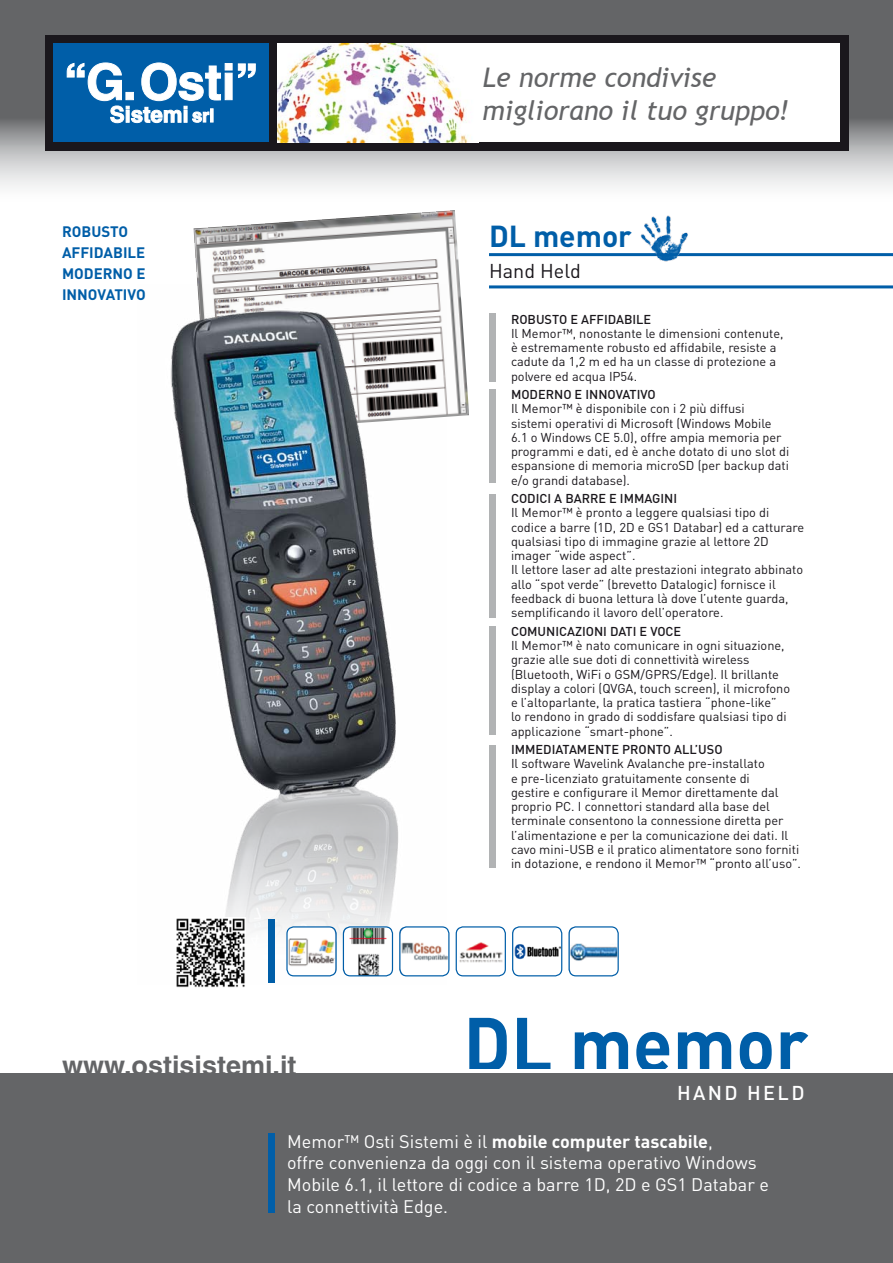
<style>
.page{position:relative;width:893px;height:1263px;background:#fff}
.page>*{position:absolute;margin:0;border:0;box-sizing:border-box;transform-origin:0 0}
.t1{font:700 76.2px "DIN";color:#005ea8;scale:.95 1}
.t2{font:700 30px "DIN";color:#005ea8}
.t3{font:italic 27px/32.4px "Trebuchet MS";color:#646567}
.t4{font:700 27px "Helvetica";color:#646567}
.t5{font:19.8px "DIN";color:#1a171c}
.t6{font:500 19.8px "DIN";letter-spacing:.12em;color:#fff}
.t7{font:18px/21.6px "DIN";color:#fff}
.t8{font:700 15px/21px "DIN";color:#005ea8}
.t9{font:12.75px/14.2px "DIN";color:#1a171c}
.t10{font:500 12.75px "DIN";color:#1a171c}
.s1{font-weight:700}
</style>
<div class="page">
<svg style="left:0;top:0;width:893px;height:188px;background:#9b9c9d"></svg>
<img style="left:193px;top:210px;width:276px;height:207px">
<img style="left:170px;top:285px;width:276px;height:692px">
<div style="left:45px;top:35px;width:233px;height:116px;background:#1a171c"></div>
<div style="left:269px;top:35px;width:580px;height:116px;background:#1a171c"></div>
<div style="left:54px;top:44px;width:215px;height:98px;background:#005ea8"></div>
<div style="left:278px;top:44px;width:562px;height:98px;background:#fff"></div>
<img style="left:278px;top:44px;width:190px;height:98px">
<svg style="left:67px;top:63px;width:188px;height:60px"></svg>
<div style="left:0;top:1074px;width:893px;height:189px;background:#646567"></div>
<hr style="left:489px;top:253px;width:404px;height:3px;background:#005ea8">
<div style="left:268px;top:1133px;width:7px;height:79px;background:#005ea8"></div>
<hr style="left:489px;top:285px;width:404px;height:3px;background:#005ea8">
<img style="left:639px;top:215px;width:51px;height:47px">
<div style="left:489px;top:313px;width:6px;height:68px;background:#b1b3b4"></div>
<div style="left:489px;top:389px;width:6px;height:94px;background:#b1b3b4"></div>
<div style="left:489px;top:626px;width:6px;height:109px;background:#b1b3b4"></div>
<div style="left:489px;top:746px;width:6px;height:122px;background:#b1b3b4"></div>
<div style="left:489px;top:494px;width:6px;height:123px;background:#b1b3b4"></div>
<div style="left:268px;top:919px;width:7px;height:64px;background:#005ea8"></div>
<img style="left:287px;top:927px;width:49px;height:49px">
<div style="left:286px;top:926px;width:51px;height:50px;border:1px solid #005ea8;border-radius:7px"></div>
<img style="left:343px;top:927px;width:49px;height:49px">
<div style="left:343px;top:926px;width:50px;height:50px;border:1px solid #005ea8;border-radius:7px"></div>
<img style="left:400px;top:927px;width:49px;height:49px">
<div style="left:399px;top:926px;width:50px;height:50px;border:1px solid #005ea8;border-radius:7px"></div>
<img style="left:456px;top:927px;width:49px;height:49px">
<div style="left:456px;top:926px;width:50px;height:50px;border:1px solid #005ea8;border-radius:7px"></div>
<img style="left:513px;top:927px;width:49px;height:49px">
<div style="left:512px;top:926px;width:50px;height:50px;border:1px solid #005ea8;border-radius:7px"></div>
<img style="left:569px;top:928px;width:49px;height:48px">
<div style="left:568px;top:926px;width:51px;height:50px;border:1px solid #005ea8;border-radius:7px"></div>
<img style="left:175px;top:917px;width:70px;height:70px">
<p class="t8" style="left:62px;top:220px;width:85px">ROBUSTO<br>AFFIDABILE<br>MODERNO E<br>INNOVATIVO</p>
<h3 class="t4" style="left:62px;top:1049px;width:236px">www.ostisistemi.it</h3>
<h3 class="t3" style="left:483px;top:62px;width:308px">Le norme condivise migliorano il tuo gruppo!</h3>
<h2 class="t2" style="left:489px;top:216px;width:144px">DL memor</h2>
<h3 class="t5" style="left:489px;top:258px;width:93px">Hand Held</h3>
<p class="t10" style="left:511px;top:311px;width:142px">ROBUSTO E AFFIDABILE</p>
<p class="t9" style="left:511px;top:326px;width:274px">Il Memor™, nonostante le dimensioni contenute, è estremamente robusto ed affidabile, resiste a cadute da 1,2 m ed ha un classe di protezione a polvere ed acqua IP54.</p>
<p class="t10" style="left:511px;top:386px;width:146px">MODERNO E INNOVATIVO</p>
<p class="t9" style="left:511px;top:401px;width:280px">Il Memor™ è disponibile con i 2 più diffusi<br>sistemi operativi di Microsoft (Windows Mobile 6.1 o Windows CE 5.0), offre ampia memoria per programmi e dati, ed è anche dotato di uno slot di espansione di memoria microSD (per backup dati e/o grandi database).</p>
<p class="t10" style="left:511px;top:490px;width:168px">CODICI A BARRE E IMMAGINI</p>
<p class="t9" style="left:511px;top:505px;width:295px">Il Memor™ è pronto a leggere qualsiasi tipo di codice a barre (1D, 2D e GS1 Databar) ed a catturare qualsiasi tipo di immagine grazie al lettore 2D imager “wide aspect”.<br>Il lettore laser ad alte prestazioni integrato abbinato allo “spot verde” (brevetto Datalogic) fornisce il feedback di buona lettura là dove l’utente guarda, semplificando il lavoro dell’operatore.</p>
<p class="t10" style="left:511px;top:623px;width:172px">COMUNICAZIONI DATI E VOCE</p>
<p class="t9" style="left:511px;top:638px;width:281px">Il Memor™ è nato comunicare in ogni situazione, grazie alle sue doti di connettività wireless (Bluetooth, WiFi o GSM/GPRS/Edge). Il brillante display a colori (QVGA, touch screen), il microfono e l’altoparlante, la pratica tastiera “phone-like” lo rendono in grado di soddisfare qualsiasi tipo di applicazione “smart-phone”.</p>
<p class="t10" style="left:511px;top:741px;width:213px">IMMEDIATAMENTE PRONTO ALL’USO</p>
<p class="t9" style="left:511px;top:756px;width:292px">Il software Wavelink Avalanche pre-installato<br>e pre-licenziato gratuitamente consente di<br>gestire e configurare il Memor direttamente dal proprio PC. I connettori standard alla base del terminale consentono la connessione diretta per l’alimentazione e per la comunicazione dei dati. Il cavo mini-USB e il pratico alimentatore sono forniti in dotazione, e rendono il Memor™ “pronto all’uso”.</p>
<h1 class="t1" style="left:463px;top:995px;width:365px">DL memor</h1>
<h3 class="t6" style="left:677px;top:1080px;width:129px">HAND HELD</h3>
<h3 class="t7" style="left:287px;top:1130px;width:483px">Memor™ Osti Sistemi è il <span class="s1">mobile computer tascabile</span>,<br>offre convenienza da oggi con il sistema operativo Windows Mobile 6.1, il lettore di codice a barre 1D, 2D e GS1 Databar e la connettività Edge.</h3>
</div>
